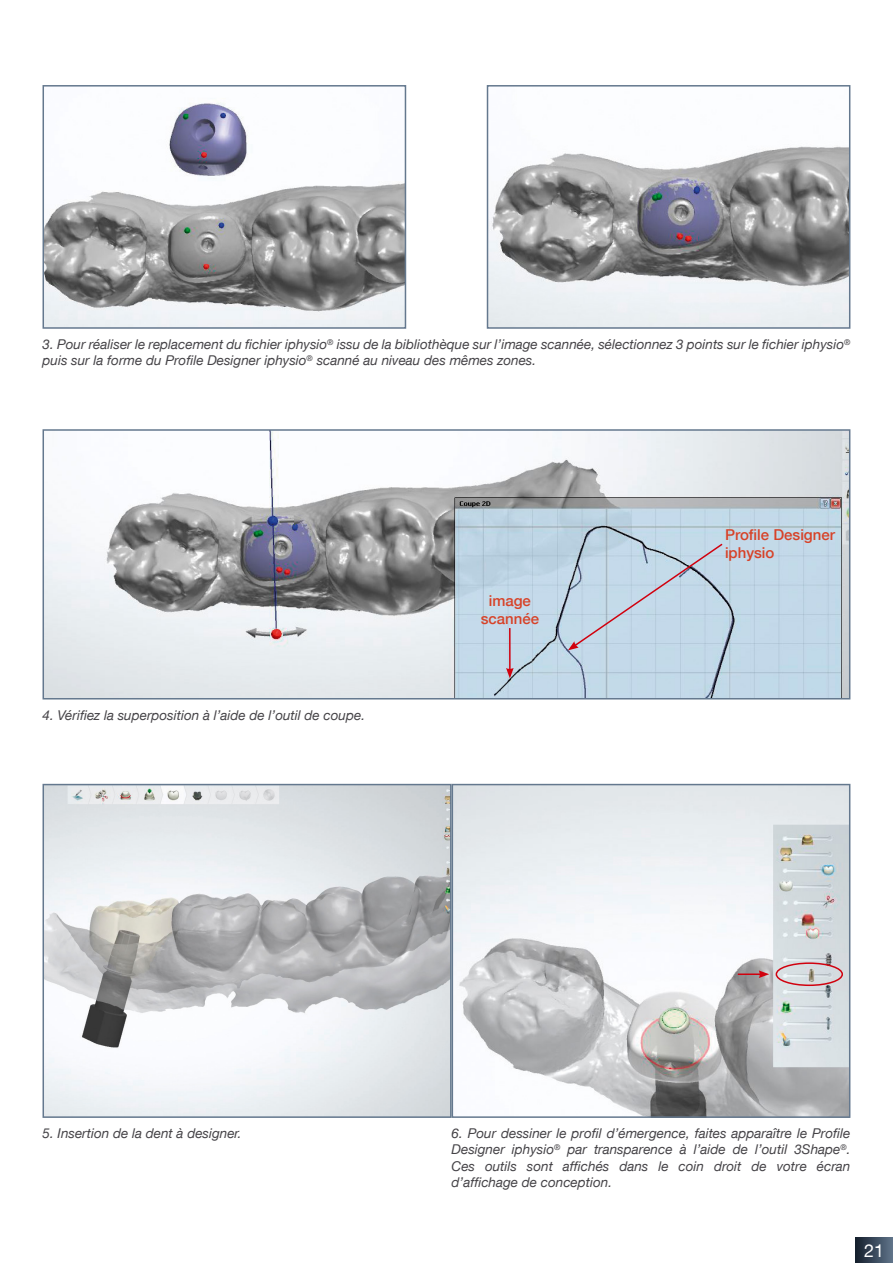
<style>
.page{position:relative;width:893px;height:1263px;background:#fff}
.page>*{position:absolute;margin:0;border:0;box-sizing:border-box;transform-origin:0 0}
.t1{font:18px "Helvetica Neue LT Com";color:#fff}
.t2{font:500 15px/18px "Helvetica Neue LT Com";color:#d74228}
.t3{font:italic 13.5px/16.2px "Helvetica Neue LT Com";color:#454347;text-align:justify}
</style>
<div class="page">
<img style="left:46px;top:432px;width:801px;height:264px">
<div style="left:43px;top:429px;width:807px;height:270px;border:2px solid #64788e"></div>
<img style="left:46px;top:787px;width:801px;height:328px">
<div style="left:452px;top:784px;width:398px;height:334px;border:2px solid #64788e"></div>
<div style="left:43px;top:784px;width:409px;height:334px;border:2px solid #64788e"></div>
<div style="left:776px;top:962px;width:67px;height:24px;border:2px solid #d1010e;border-radius:50%"></div>
<svg style="left:568px;top:542px;width:156px;height:108px;background:#bfd0e0"></svg>
<hr style="left:509px;top:628px;width:2px;height:42px;background:#d1010e">
<svg style="left:506px;top:668px;width:8px;height:10px"></svg>
<hr style="left:738px;top:973px;width:23px;height:2px;background:#d1010e">
<svg style="left:759px;top:970px;width:10px;height:8px"></svg>
<div style="left:855px;top:1237px;width:38px;height:26px;background:linear-gradient(to right,#141e2b,#5d7187)"></div>
<img style="left:46px;top:102px;width:357px;height:224px">
<div style="left:43px;top:85px;width:363px;height:244px;border:2px solid #64788e"></div>
<img style="left:490px;top:146px;width:357px;height:180px">
<div style="left:487px;top:85px;width:363px;height:244px;border:2px solid #64788e"></div>
<p class="t3" style="left:43px;top:336px;width:809px">3. Pour réaliser le replacement du fichier iphysio<sup>®</sup> issu de la bibliothèque sur l’image scannée, sélectionnez 3 points sur le fichier iphysio<sup>® </sup>puis sur la forme du Profile Designer iphysio<sup>®</sup> scanné au niveau des mêmes zones.</p>
<p class="t3" style="left:43px;top:706px;width:324px">4. Vérifiez la superposition à l’aide de l’outil de coupe.</p>
<p class="t2" style="left:481px;top:592px;width:60px;text-align:center">image scannée</p>
<p class="t2" style="left:725px;top:525px;width:112px">Profile Designer iphysio</p>
<p class="t3" style="left:43px;top:1125px;width:201px">5. Insertion de la dent à designer.</p>
<p class="t3" style="left:452px;top:1125px;width:400px">6. Pour dessiner le profil d’émergence, faites apparaître le Profile Designer iphysio<sup>®</sup> par transparence à l’aide de l’outil 3Shape<sup>®</sup>.<br>Ces outils sont affichés dans le coin droit de votre écran d’affichage de conception.</p>
<h1 class="t1" style="left:864px;top:1239px;width:22px">21</h1>
</div>
